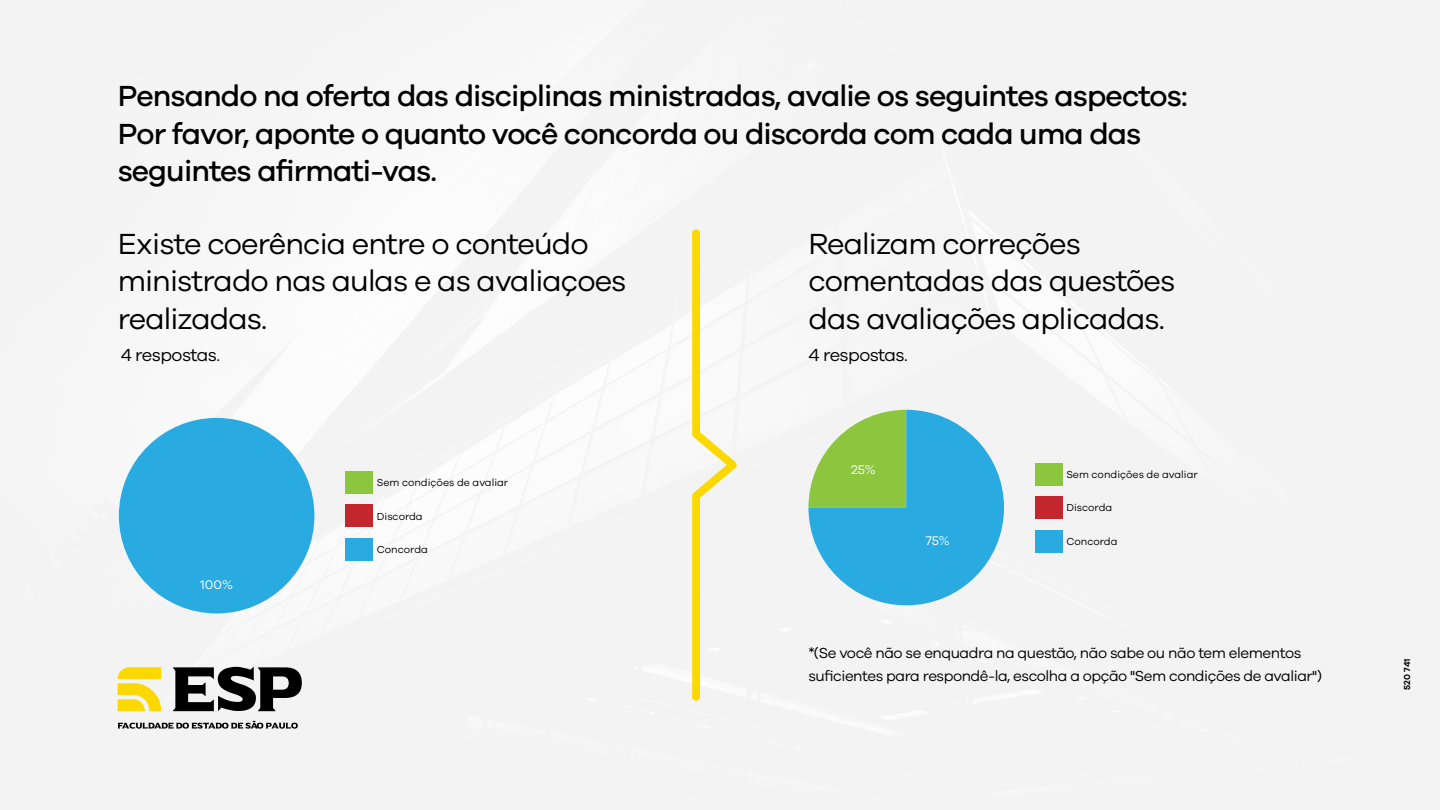
<style>
.page{position:relative;width:1440px;height:810px;background:#f3f3f3}
.page>*{position:absolute;margin:0;border:0;box-sizing:border-box;transform-origin:0 0}
.t1{font:500 30px/37.5px "Galano Grotesque";letter-spacing:-.03em;color:#000}
.t2{font:30px/37.5px "Galano Grotesque";letter-spacing:-.03em;color:#000}
.t3{font:18px "Galano Grotesque";letter-spacing:-.03em;color:#000}
.t4{font:15px/22.5px "Galano Grotesque";letter-spacing:-.03em;color:#000}
.t5{font:12.9px "Galano Grotesque";color:#fff}
.t6{font:10.5px "Galano Grotesque";color:#000}
.t7{font:600 9px "Galano Grotesque";letter-spacing:-.005em;color:#000}
</style>
<div class="page">
<svg style="left:118px;top:667px;width:43px;height:44px"></svg>
<svg style="left:173px;top:667px;width:129px;height:44px"></svg>
<svg style="left:118px;top:721px;width:180px;height:8px"></svg>
<svg style="left:692px;top:230px;width:45px;height:471px"></svg>
<div style="left:119px;top:418px;width:195px;height:195px;background:#29abe2;border-radius:98px"></div>
<div style="left:345px;top:471px;width:28px;height:22px;background:#8cc63f"></div>
<div style="left:345px;top:505px;width:28px;height:22px;background:#c1272d"></div>
<div style="left:345px;top:538px;width:28px;height:22px;background:#29abe2"></div>
<svg style="left:808px;top:410px;width:196px;height:195px"></svg>
<div style="left:1035px;top:463px;width:28px;height:22px;background:#8cc63f"></div>
<div style="left:1035px;top:496px;width:28px;height:23px;background:#c1272d"></div>
<div style="left:1035px;top:530px;width:28px;height:22px;background:#29abe2"></div>
<p class="t1" style="left:118px;top:76px;width:1071px">Pensando na oferta das disciplinas ministradas, avalie os seguintes aspectos:<br>Por favor, aponte o quanto você concorda ou discorda com cada uma das seguintes afirmati-vas.</p>
<p class="t2" style="left:118px;top:224px;width:510px">Existe coerência entre o conteúdo ministrado nas aulas e as avaliaçoes realizadas.</p>
<p class="t2" style="left:808px;top:224px;width:368px">Realizam correções comentadas das questões das avaliações aplicadas.</p>
<p class="t3" style="left:121px;top:344px;width:101px">4 respostas.</p>
<p class="t3" style="left:808px;top:344px;width:101px">4 respostas.</p>
<p class="t5" style="left:200px;top:577px;width:34px">100%</p>
<p class="t6" style="left:377px;top:476px;width:133px">Sem condições de avaliar</p>
<p class="t6" style="left:377px;top:510px;width:47px">Discorda</p>
<p class="t6" style="left:377px;top:543px;width:53px">Concorda</p>
<p class="t5" style="left:851px;top:462px;width:26px">25%</p>
<p class="t5" style="left:925px;top:533px;width:26px">75%</p>
<p class="t6" style="left:1066px;top:468px;width:133px">Sem condições de avaliar</p>
<p class="t6" style="left:1066px;top:502px;width:47px">Discorda</p>
<p class="t6" style="left:1066px;top:535px;width:53px">Concorda</p>
<p class="t4" style="left:808px;top:641px;width:515px">*(Se você não se enquadra na questão, não sabe ou não tem elementos suficientes para respondê-la, escolha a opção "Sem condições de avaliar")</p>
<p class="t7" style="left:1402px;top:690px;width:33px;rotate:-90deg">520 741</p>
</div>
